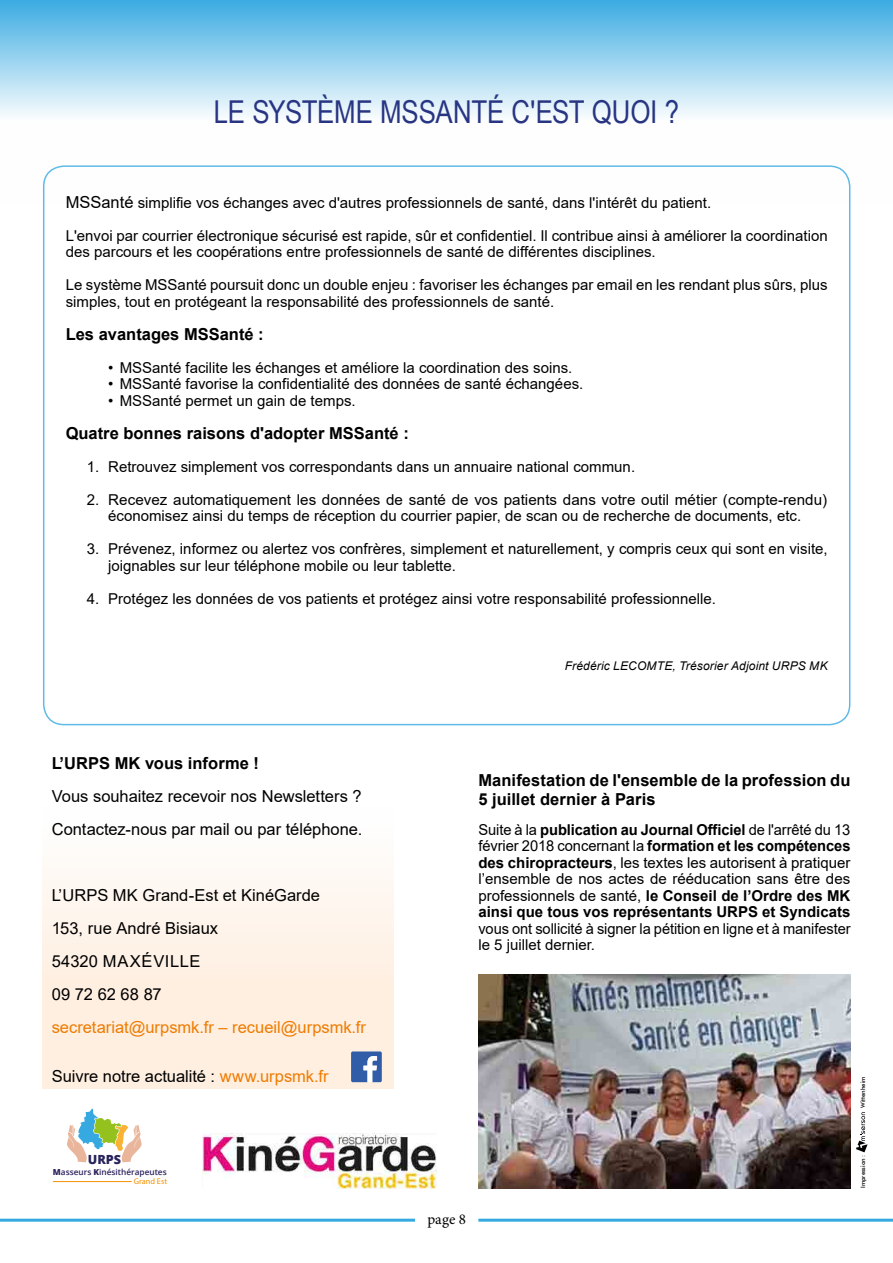
<style>
.page{position:relative;width:893px;height:1263px;background:#fff}
.page>*{position:absolute;margin:0;border:0;box-sizing:border-box;transform-origin:0 0}
.t1{font:31.5px "Arial Narrow";letter-spacing:-.005em;color:#283583}
.t2{font:16.5px/33px "Arial";color:#000}
.t3{font:700 16.5px/19.5px "Arial";color:#000}
.t4{font:16.5px "Arial";color:#ef7b00}
.t5{font:15px/16.5px "Arial";color:#000}
.t6{font:15px "Minion Pro";color:#000}
.t7{font:800 12.6px "Open Sans";color:#29235c}
.t8{font:italic 12px "Arial";letter-spacing:.015em;color:#000}
.t9{font:600 8.25px "Open Sans";color:#29235c}
.t10{font:8.25px "Myriad Pro";color:#f39200}
.t11{font:500 6px "Futura BT";color:#000}
.s1{font-size:16.5px}
.s2{color:#ef7b00}
.s3{font-weight:800}
.s4{font-weight:700}
</style>
<div class="page">
<hr style="left:0;top:1219px;width:415px;height:3px;background:#36a9e1">
<hr style="left:478px;top:1219px;width:415px;height:3px;background:#36a9e1">
<svg style="left:0;top:0;width:893px;height:204px"></svg>
<div style="left:43px;top:806px;width:351px;height:283px;background:linear-gradient(to bottom,#fefdfc,#feebda)"></div>
<svg style="left:856px;top:1112px;width:12px;height:40px"></svg>
<svg style="left:351px;top:1051px;width:31px;height:31px"></svg>
<img style="left:478px;top:975px;width:372px;height:213px">
<img style="left:202px;top:1133px;width:234px;height:55px">
<hr style="left:53px;top:1181px;width:79px;height:1px;background:#f39200">
<svg style="left:67px;top:1109px;width:75px;height:53px"></svg>
<h1 class="t1" style="left:214px;top:89px;width:467px">LE SYSTÈME MSSANTÉ C'EST QUOI ?</h1>
<p class="t5" style="left:66px;top:194px;width:647px"><span class="s1">MSSanté</span> simplifie vos échanges avec d'autres professionnels de santé, dans l'intérêt du patient.</p>
<p class="t5" style="left:66px;top:227px;width:763px">L'envoi par courrier électronique sécurisé est rapide, sûr et confidentiel. Il contribue ainsi à améliorer la coordination des parcours et les coopérations entre professionnels de santé de différentes disciplines.</p>
<p class="t5" style="left:66px;top:276px;width:763px">Le système MSSanté poursuit donc un double enjeu : favoriser les échanges par email en les rendant plus sûrs, plus simples, tout en protégeant la responsabilité des professionnels de santé.</p>
<p class="t3" style="left:66px;top:324px;width:200px">Les avantages MSSanté :</p>
<p class="t5" style="left:108px;top:359px;width:466px">• MSSanté facilite les échanges et améliore la coordination des soins.</p>
<p class="t5" style="left:108px;top:375px;width:477px">• MSSanté favorise la confidentialité des données de santé échangées.</p>
<p class="t5" style="left:108px;top:392px;width:249px">• MSSanté permet un gain de temps.</p>
<p class="t3" style="left:66px;top:423px;width:345px">Quatre bonnes raisons d'adopter MSSanté :</p>
<p class="t5" style="left:87px;top:458px;width:550px">1. Retrouvez simplement vos correspondants dans un annuaire national commun.</p>
<p class="t5" style="left:87px;top:491px;width:742px;text-align:center">2. Recevez automatiquement les données de santé de vos patients dans votre outil métier (compte-rendu) économisez ainsi du temps de réception du courrier papier, de scan ou de recherche de documents, etc.</p>
<p class="t5" style="left:108px;top:540px;width:721px;text-indent:-21px">3. Prévenez, informez ou alertez vos confrères, simplement et naturellement, y compris ceux qui sont en visite, joignables sur leur téléphone mobile ou leur tablette.</p>
<p class="t5" style="left:87px;top:590px;width:631px">4. Protégez les données de vos patients et protégez ainsi votre responsabilité professionnelle.</p>
<p class="t8" style="left:565px;top:658px;width:264px">Frédéric LECOMTE, Trésorier Adjoint URPS MK</p>
<p class="t3" style="left:52px;top:753px;width:209px">L’URPS MK vous informe !</p>
<p class="t2" style="left:52px;top:779px;width:312px">Vous souhaitez recevoir nos Newsletters ?<br>Contactez-nous par mail ou par téléphone.</p>
<p class="t2" style="left:52px;top:878px;width:270px">L’URPS MK Grand-Est et KinéGarde<br>153, rue André Bisiaux<br>54320 MAXÉVILLE<br>09 72 62 68 87</p>
<p class="t4" style="left:52px;top:1015px;width:316px">secretariat@urpsmk.fr – recueil@urpsmk.fr</p>
<p class="t2" style="left:52px;top:1060px;width:278px">Suivre notre actualité : <span class="s2">www.urpsmk.fr</span></p>
<p class="t7" style="left:88px;top:1150px;width:35px">URPS</p>
<p class="t9" style="left:53px;top:1166px;width:115px"><span class="s3">M</span>asseurs <span class="s3">K</span>inésithérapeutes</p>
<p class="t10" style="left:134px;top:1176px;width:35px">Grand Est</p>
<p class="t3" style="left:478px;top:770px;width:374px">Manifestation de l'ensemble de la profession du<br>5 juillet dernier à Paris</p>
<p class="t5" style="left:478px;top:821px;width:374px;text-align:justify">Suite à la <span class="s4">publication au Journal Officiel</span> de l'arrêté du 13 février 2018 concernant la <span class="s4">formation et les compétences des chiropracteurs</span>, les textes les autorisent à pratiquer l’ensemble de nos actes de rééducation sans être des professionnels de santé, <span class="s4">le Conseil de l’Ordre des MK ainsi que tous vos représentants URPS et Syndicats</span></p>
<p class="t5" style="left:478px;top:920px;width:374px">vous ont sollicité à signer la pétition en ligne et à manifester le 5 juillet dernier.</p>
<p class="t6" style="left:427px;top:1209px;width:40px">page 8</p>
<p class="t11" style="left:859px;top:1108px;width:33px;rotate:-90deg">Wittenheim</p>
<p class="t11" style="left:859px;top:1188px;width:35px;rotate:-90deg">Impression :</p>
</div>
